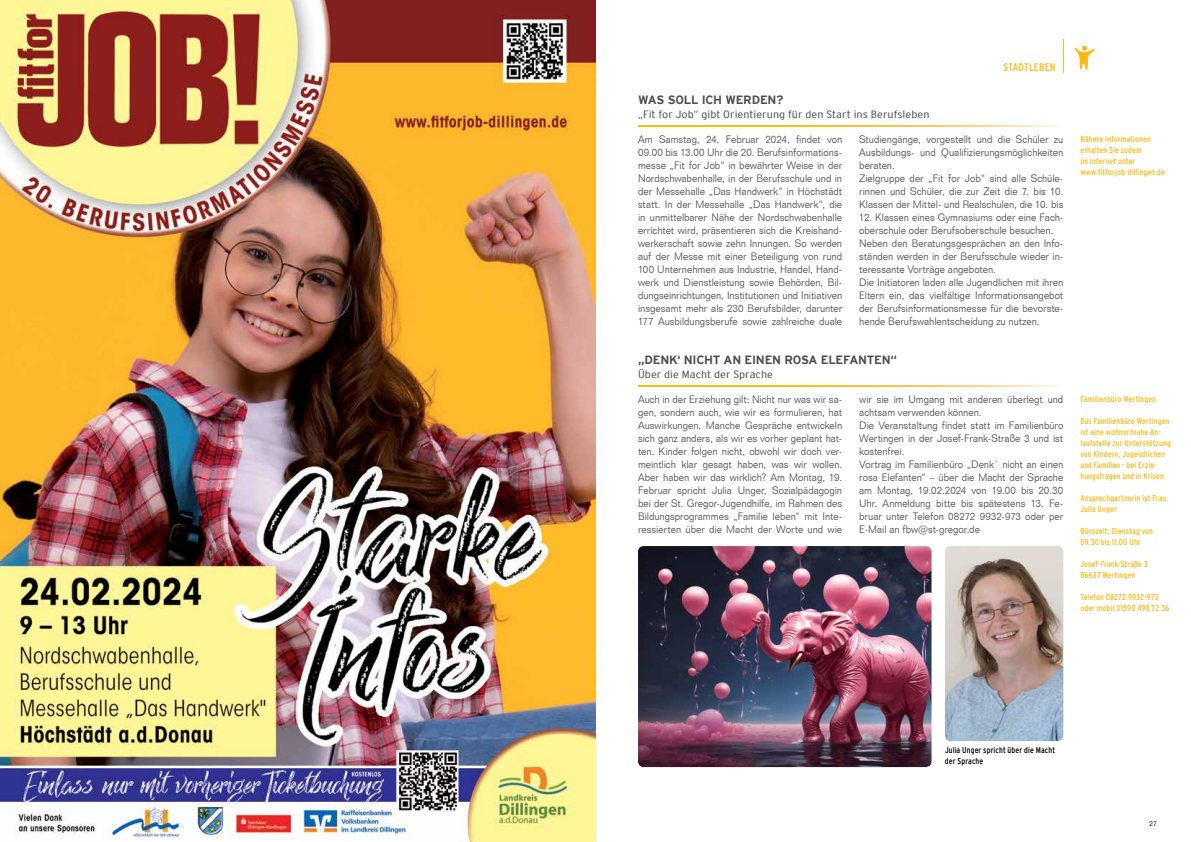
<style>
.page{position:relative;width:1191px;height:842px;background:#fff}
.page>*{position:absolute;margin:0;border:0;box-sizing:border-box;transform-origin:0 0}
.t1{font:700 12px "Interstate Plus";letter-spacing:-.02em;color:#4d4d4f}
.t2{font:condensed 11px "Interstate";letter-spacing:.015em;color:#fdb913}
.t3{font:300 10.5px/13px "Folio BT";letter-spacing:-.005em;color:#4d4d4f;scale:.95 1}
.t4{font:300 condensed 10.5px "Interstate Plus";color:#4d4d4f;scale:1.3 1}
.t5{font:condensed 8.5px/11px "Interstate";letter-spacing:.01em;color:#fdb913}
.t6{font:condensed 8.5px/11px "Interstate";letter-spacing:.01em;color:#000}
.t7{font:300 7px "Folio BT";color:#000}
</style>
<div class="page">
<hr style="left:1062px;top:39px;width:1px;height:34px;background:#fdb913">
<svg style="left:1074px;top:46px;width:21px;height:24px"></svg>
<svg style="left:638px;top:126px;width:421px;height:1px"></svg>
<svg style="left:638px;top:386px;width:421px;height:1px"></svg>
<img style="left:0;top:0;width:595px;height:842px">
<img style="left:638px;top:546px;width:293px;height:221px">
<img style="left:945px;top:546px;width:118px;height:195px">
<p class="t2" style="left:1003px;top:60px;width:54px">Stadtleben</p>
<p class="t1" style="left:638px;top:93px;width:147px">WAS SOLL ICH WERDEN?</p>
<p class="t4" style="left:638px;top:109px;width:226px">„Fit for Job“ gibt Orientierung für den Start ins Berufsleben</p>
<p class="t3" style="left:638px;top:133px;width:216px;text-align:justify">Am Samstag, 24. Februar 2024, findet von 09.00 bis 13.00 Uhr die 20. Berufsinformations&shy;messe „Fit for Job“ in bewährter Weise in der Nordschwabenhalle, in der Berufsschule und in der Messehalle „Das Handwerk“ in Höchstädt statt. In der Messehalle „Das Handwerk“, die in unmittelbarer Nähe der Nordschwabenhalle errichtet wird, präsentieren sich die Kreishand&shy;werkerschaft sowie zehn Innungen. So werden auf der Messe mit einer Beteiligung von rund 100 Unternehmen aus Industrie, Handel, Hand&shy;werk und Dienstleistung sowie Behörden, Bil&shy;dungseinrichtungen, Institutionen und Initiativen insgesamt mehr als 230 Berufsbilder, darunter 177 Ausbildungsberufe sowie zahlreiche duale</p>
<p class="t3" style="left:859px;top:133px;width:216px">Studiengänge, vorgestellt und die Schüler zu Ausbildungs- und Qualifizierungsmöglichkeiten beraten.<br>Zielgruppe der „Fit for Job“ sind alle Schüle&shy;rinnen und Schüler, die zur Zeit die 7. bis 10.<br>Klassen der Mittel- und Realschulen, die 10. bis</p>
<p class="t3" style="left:859px;top:211px;width:216px">12. Klassen eines Gymnasiums oder eine Fach&shy;oberschule oder Berufsoberschule besuchen.<br>Neben den Beratungsgesprächen an den Info&shy;ständen werden in der Berufsschule wieder in&shy;teressante Vorträge angeboten.<br>Die Initiatoren laden alle Jugendlichen mit ihren Eltern ein, das vielfältige Informationsangebot der Berufsinformationsmesse für die bevorste&shy;hende Berufswahlentscheidung zu nutzen.</p>
<p class="t1" style="left:638px;top:353px;width:24px">„DENK</p>
<p class="t1" style="left:677px;top:353px;width:15px">‘ NICHT</p>
<p class="t1" style="left:723px;top:353px;width:29px">AN EINEN</p>
<p class="t1" style="left:784px;top:353px;width:9px">ROSA</p>
<p class="t1" style="left:821px;top:353px;width:8px">ELE</p>
<p class="t1" style="left:843px;top:353px;width:16px">FANTEN</p>
<p class="t1" style="left:890px;top:353px;width:8px">“</p>
<p class="t4" style="left:638px;top:369px;width:105px">Über die Macht der Sprache</p>
<p class="t3" style="left:638px;top:393px;width:216px;text-align:justify">Auch in der Erziehung gilt: Nicht nur was wir sa&shy;gen, sondern auch, wie wir es formulieren, hat Auswirkungen. Manche Gespräche entwickeln sich ganz anders, als wir es vorher geplant hat&shy;ten. Kinder folgen nicht, obwohl wir doch ver&shy;meintlich klar gesagt haben, was wir wollen.<br>Aber haben wir das wirklich? Am Montag, 19.<br>Februar spricht Julia Unger, Sozialpädagogin bei der St. Gregor-Jugendhilfe, im Rahmen des Bildungsprogrammes „Familie leben“ mit Inte&shy;ressierten über die Macht der Worte und wie</p>
<p class="t3" style="left:859px;top:393px;width:216px">wir sie im Umgang mit anderen überlegt und achtsam verwenden können.<br>Die Veranstaltung findet statt im Familienbüro Wertingen in der Josef-Frank-Straße 3 und ist kostenfrei.<br>Vortrag im Familienbüro „Denk´ nicht an einen rosa Elefanten“ – über die Macht der Sprache am Montag, 19.02.2024 von 19.00 bis 20.30<br>Uhr. Anmeldung bitte bis spätestens 13. Fe&shy;bruar unter Telefon 08272 9932-973 oder per E-Mail an fbw@st-gregor.de</p>
<p class="t5" style="left:1080px;top:134px;width:86px">Nähere Informationen erhalten Sie zudem<br>im Internet unter www.fitforjob-dillingen.de</p>
<p class="t5" style="left:1080px;top:393px;width:77px">Familienbüro Wertingen</p>
<p class="t5" style="left:1080px;top:415px;width:92px">Das Familienbüro Wertingen ist eine wohnortnahe An&shy;laufstelle zur Unterstützung von Kindern, Jugendlichen und Familien - bei Erzie&shy;hungsfragen und in Krisen</p>
<p class="t5" style="left:1080px;top:492px;width:87px">Ansprechpartnerin ist Frau<br>Julia Unger</p>
<p class="t5" style="left:1080px;top:525px;width:74px">Bürozeit: Dienstag von<br>09.30 bis 11.00 Uhr</p>
<p class="t5" style="left:1080px;top:558px;width:69px">Josef-Frank-Straße 3<br>86637 Wertingen</p>
<p class="t5" style="left:1080px;top:591px;width:91px">Telefon 08272 9932-973 oder mobil 01590 498 72 36</p>
<p class="t6" style="left:945px;top:744px;width:112px">Julia Unger spricht über die Macht der Sprache</p>
<p class="t7" style="left:1149px;top:819px;width:9px">27</p>
</div>
